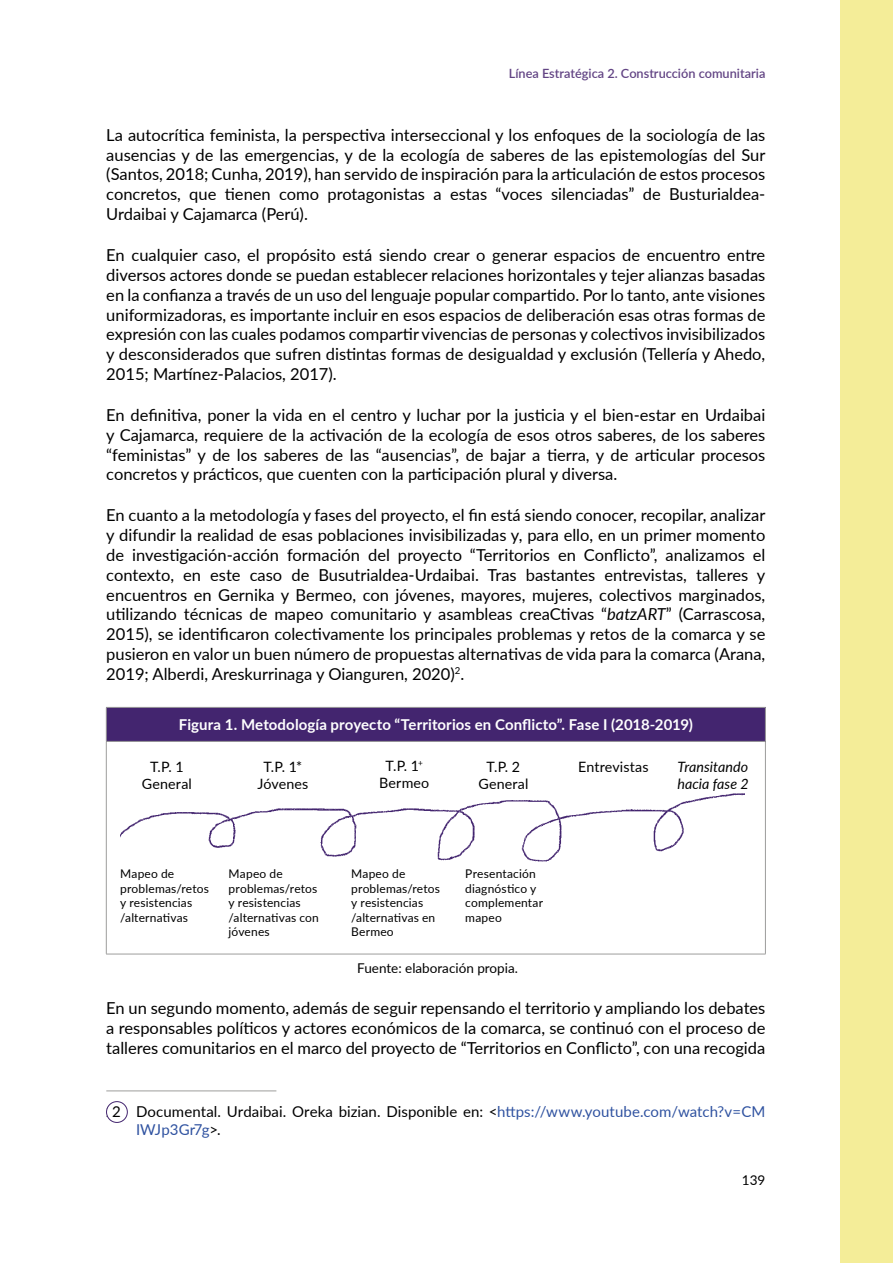
<style>
.page{position:relative;width:893px;height:1263px;background:#fff}
.page>*{position:absolute;margin:0;border:0;box-sizing:border-box;transform-origin:0 0}
.t1{font:16.5px/19.8px "Lato";color:#000;text-align:justify}
.t2{font:15px/18px "Lato";letter-spacing:.005em;color:#000}
.t3{font:700 15px "Lato";letter-spacing:.005em;color:#fff}
.t4{font:14.25px/17.1px "Lato";letter-spacing:.01em;color:#000;text-align:center}
.t5{font:italic 14.25px/17.1px "Lato";letter-spacing:.005em;color:#000}
.t6{font:13.5px "Lato";color:#000}
.t7{font:600 12.75px "Lato";color:#624484}
.t8{font:12px/14.4px "Lato";letter-spacing:.015em;color:#000}
.s1{font-style:italic}
.s2{color:#2f52a0}
</style>
<div class="page">
<div style="left:840px;top:0;width:53px;height:1263px;background:#f4ed98"></div>
<div style="left:106px;top:707px;width:659px;height:34px;background:#43256f"></div>
<hr style="left:106px;top:707px;width:660px;height:1px;background:#9d9d9c">
<hr style="left:106px;top:708px;width:1px;height:33px;background:#9d9d9c">
<hr style="left:765px;top:708px;width:1px;height:33px;background:#9d9d9c">
<hr style="left:106px;top:741px;width:660px;height:1px;background:#9d9d9c">
<hr style="left:106px;top:742px;width:1px;height:212px;background:#9d9d9c">
<hr style="left:765px;top:742px;width:1px;height:212px;background:#9d9d9c">
<hr style="left:106px;top:954px;width:660px;height:1px;background:#9d9d9c">
<img style="left:120px;top:793px;width:624px;height:69px">
<hr style="left:106px;top:1090px;width:170px;height:1px;background:#9d9d9c">
<div style="left:106px;top:1101px;width:22px;height:22px;border:1px solid #43256f;border-radius:50%"></div>
<p class="t7" style="left:509px;top:64px;width:258px">Línea Estratégica 2. Construcción comunitaria</p>
<p class="t1" style="left:106px;top:124px;width:661px">La autocrítica feminista, la perspectiva interseccional y los enfoques de la sociología de las ausencias y de las emergencias, y de la ecología de saberes de las epistemologías del Sur (Santos, 2018; Cunha, 2019), han servido de inspiración para la articulación de estos procesos concretos, que tienen como protagonistas a estas “voces silenciadas” de Busturialdea-Urdaibai y Cajamarca (Perú).</p>
<p class="t1" style="left:106px;top:245px;width:661px">En cualquier caso, el propósito está siendo crear o generar espacios de encuentro entre diversos actores donde se puedan establecer relaciones horizontales y tejer alianzas basadas en la confianza a través de un uso del lenguaje popular compartido. Por lo tanto, ante visiones uniformizadoras, es importante incluir en esos espacios de deliberación esas otras formas de expresión con las cuales podamos compartir vivencias de personas y colectivos invisibilizados y desconsiderados que sufren distintas formas de desigualdad y exclusión (Tellería y Ahedo, 2015; Martínez-Palacios, 2017).</p>
<p class="t1" style="left:106px;top:404px;width:661px">En definitiva, poner la vida en el centro y luchar por la justicia y el bien-estar en Urdaibai y Cajamarca, requiere de la activación de la ecología de esos otros saberes, de los saberes “feministas” y de los saberes de las “ausencias”, de bajar a tierra, y de articular procesos concretos y prácticos, que cuenten con la participación plural y diversa.</p>
<p class="t1" style="left:106px;top:505px;width:661px">En cuanto a la metodología y fases del proyecto, el fin está siendo conocer, recopilar, analizar y difundir la realidad de esas poblaciones invisibilizadas y, para ello, en un primer momento de investigación-acción formación del proyecto “Territorios en Conflicto”, analizamos el contexto, en este caso de Busutrialdea-Urdaibai. Tras bastantes entrevistas, talleres y encuentros en Gernika y Bermeo, con jóvenes, mayores, mujeres, colectivos marginados, utilizando técnicas de mapeo comunitario y asambleas creaCtivas “<span class="s1">batzART</span>” (Carrascosa, 2015), se identificaron colectivamente los principales problemas y retos de la comarca y se pusieron en valor un buen número de propuestas alternativas de vida para la comarca (Arana, 2019; Alberdi, Areskurrinaga y Oianguren, 2020)<sup>2</sup>.</p>
<p class="t3" style="left:179px;top:714px;width:516px">Figura 1. Metodología proyecto “Territorios en Conflicto”. Fase I (2018-2019)</p>
<p class="t4" style="left:257px;top:758px;width:52px">T.P. 1*<br>Jóvenes</p>
<p class="t4" style="left:379px;top:756px;width:52px">T.P. 1<sup>+<br></sup>Bermeo</p>
<p class="t4" style="left:478px;top:758px;width:52px">T.P. 2<br>General</p>
<p class="t5" style="left:677px;top:758px;width:73px">Transitando hacia fase 2</p>
<p class="t4" style="left:578px;top:758px;width:72px">Entrevistas</p>
<p class="t4" style="left:142px;top:758px;width:52px">T.P. 1<br>General</p>
<p class="t8" style="left:120px;top:866px;width:90px">Mapeo de problemas/retos y resistencias /alternativas</p>
<p class="t8" style="left:229px;top:866px;width:92px">Mapeo de problemas/retos y resistencias /alternativas con jóvenes</p>
<p class="t8" style="left:351px;top:866px;width:90px">Mapeo de problemas/retos y resistencias /alternativas en<br>Bermeo</p>
<p class="t8" style="left:465px;top:866px;width:79px">Presentación diagnóstico y complementar mapeo</p>
<p class="t6" style="left:357px;top:958px;width:162px">Fuente: elaboración propia.</p>
<p class="t1" style="left:106px;top:997px;width:661px">En un segundo momento, además de seguir repensando el territorio y ampliando los debates a responsables políticos y actores económicos de la comarca, se continuó con el proceso de talleres comunitarios en el marco del proyecto de “Territorios en Conflicto”, con una recogida</p>
<p class="t2" style="left:112px;top:1101px;width:10px">2</p>
<p class="t2" style="left:106px;top:1102px;width:10px">2</p>
<p class="t2" style="left:136px;top:1102px;width:631px">Documental. Urdaibai. Oreka bizian. Disponible en: &lt;<span class="s2">https://www.youtube.com/watch?v=CM<br>IWJp3Gr7g</span>&gt;.</p>
<p class="t6" style="left:742px;top:1170px;width:25px">139</p>
</div>
